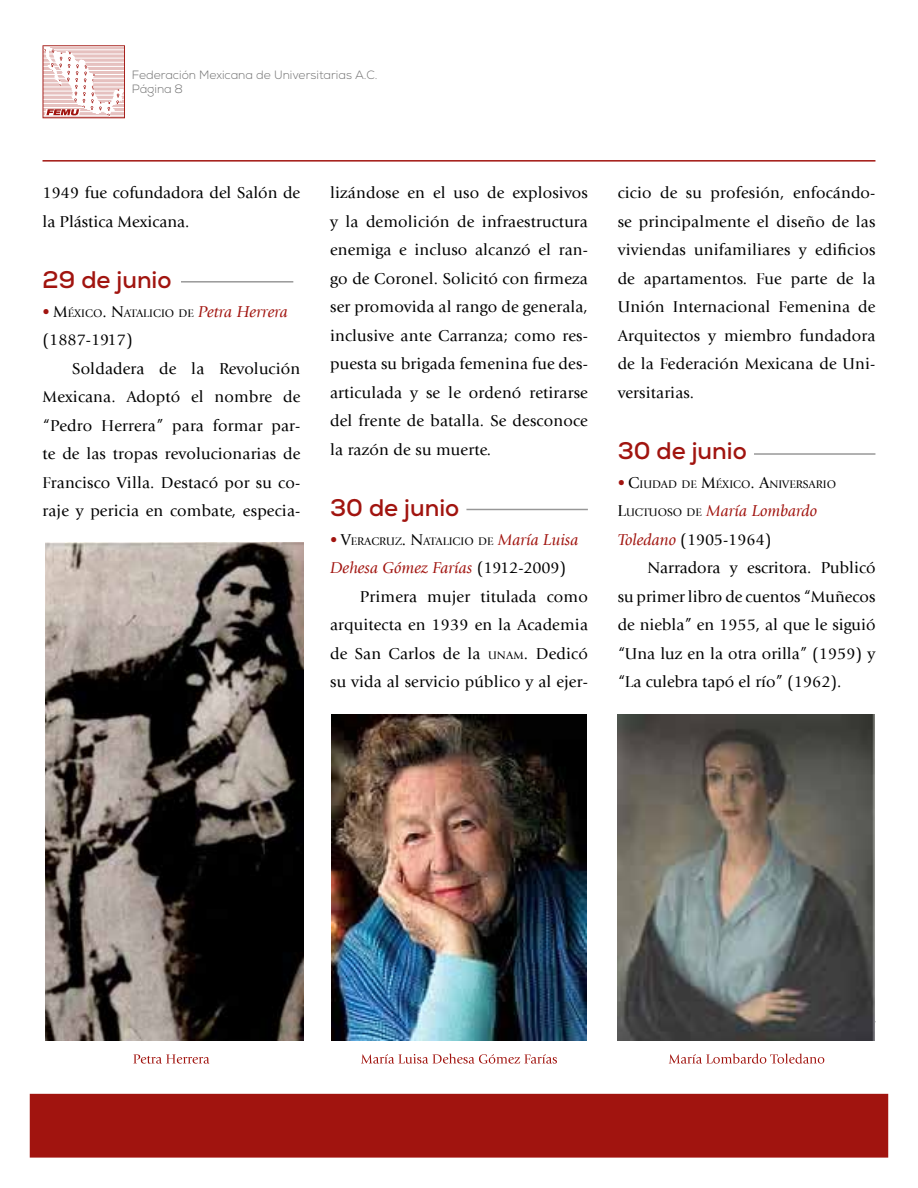
<style>
.page{position:relative;width:918px;height:1188px;background:#fff}
.page>*{position:absolute;margin:0;border:0;box-sizing:border-box;transform-origin:0 0}
.t1{font:700 24px "Nexa";color:#a1140f}
.t2{font:16.5px/28.5px "Giovanni LT";letter-spacing:.01em;color:#000;text-align:justify}
.t3{font:italic 16.5px/28.5px "Giovanni LT";color:#a1140f}
.t4{font:16.5px "Giovanni LT";color:#000}
.t5{font:300 12px/14.4px "Nexa";color:#707070}
.t6{font:11.55px "Giovanni LT";color:#000}
.s1{font-family:"Corbel";font-size:16.5px;color:#a1140f}
.s2{font-size:16.5px}
.s3{font-style:italic;font-size:16.5px;color:#a1140f}
.s4{font-style:normal;color:#000}
.s5{font-size:11.55px}
.s6{font-style:normal;font-size:11.55px;color:#000}
</style>
<div class="page">
<svg style="left:43px;top:45px;width:82px;height:73px"></svg>
<hr style="left:43px;top:160px;width:832px;height:2px;background:#a1140f">
<div style="left:30px;top:1094px;width:858px;height:64px;background:#a1140f"></div>
<hr style="left:754px;top:1021px;width:121px;height:1px;background:#000">
<hr style="left:754px;top:453px;width:121px;height:2px;background:#000">
<hr style="left:466px;top:509px;width:122px;height:1px;background:#000">
<hr style="left:181px;top:281px;width:112px;height:2px;background:#000">
<img style="left:331px;top:715px;width:256px;height:325px">
<img style="left:618px;top:715px;width:256px;height:325px">
<img style="left:46px;top:543px;width:258px;height:497px">
<svg style="left:669px;top:1054px;width:155px;height:10px"></svg>
<svg style="left:361px;top:1054px;width:196px;height:10px"></svg>
<svg style="left:133px;top:1054px;width:76px;height:10px"></svg>
<p class="t5" style="left:132px;top:68px;width:247px">Federación Mexicana de Universitarias A.C.<br>Página 8</p>
<p class="t2" style="left:43px;top:179px;width:259px">1949 fue cofundadora del Salón de la Plástica Mexicana.</p>
<h1 class="t1" style="left:43px;top:264px;width:131px">29 de junio</h1>
<p class="t6" style="left:43px;top:306px;width:247px"><span class="s1">•</span> <span class="s2">M</span>ÉXICO<span class="s2">. N</span>ATALICIO DE <span class="s3">Petra Herrera</span></p>
<p class="t4" style="left:43px;top:330px;width:92px">(1887-1917)</p>
<p class="t2" style="left:43px;top:354px;width:259px;text-indent:30px">Soldadera de la Revolución Mexicana. Adoptó el nombre de “Pedro Herrera” para formar par&shy;te de las tropas revolucionarias de Francisco Villa. Destacó por su co&shy;raje y pericia en combate, especia-</p>
<p class="t2" style="left:330px;top:179px;width:259px">lizándose en el uso de explosivos y la demolición de infraestructura enemiga e incluso alcanzó el ran&shy;go de Coronel. Solicitó con firmeza ser promovida al rango de generala, inclusive ante Carranza; como res&shy;puesta su brigada femenina fue des&shy;articulada y se le ordenó retirarse del frente de batalla. Se desconoce la razón de su muerte.</p>
<h1 class="t1" style="left:330px;top:492px;width:131px">30 de junio</h1>
<p class="t6" style="left:330px;top:534px;width:250px"><span class="s1">•</span> <span class="s2">V</span>ERACRUZ<span class="s2">. N</span>ATALICIO DE <span class="s3">María Luisa</span></p>
<p class="t3" style="left:330px;top:554px;width:238px">Dehesa Gómez Farías <span class="s4">(1912-2009)</span></p>
<p class="t2" style="left:360px;top:582px;width:230px">Primera mujer titulada como</p>
<p class="t2" style="left:330px;top:611px;width:259px">arquitecta en 1939 en la Academia</p>
<p class="t2" style="left:330px;top:639px;width:259px">de San Carlos de la <span class="s5">UNAM</span>. Dedicó</p>
<p class="t2" style="left:330px;top:668px;width:259px">su vida al servicio público y al ejer-</p>
<p class="t2" style="left:618px;top:179px;width:259px">cicio de su profesión, enfocándo&shy;se principalmente el diseño de las viviendas unifamiliares y edificios de apartamentos. Fue parte de la Unión Internacional Femenina de Arquitectos y miembro fundadora de la Federación Mexicana de Uni&shy;versitarias.</p>
<h1 class="t1" style="left:618px;top:435px;width:131px">30 de junio</h1>
<p class="t6" style="left:618px;top:477px;width:220px"><span class="s1">•</span> <span class="s2">C</span>IUDAD DE <span class="s2">M</span>ÉXICO<span class="s2">. A</span>NIVERSARIO</p>
<p class="t3" style="left:618px;top:497px;width:201px"><span class="s4">L</span><span class="s6">UCTUOSO DE</span> María Lombardo<br>Toledano <span class="s4">(1905-1964)</span></p>
<p class="t2" style="left:618px;top:554px;width:259px;text-indent:30px">Narradora y escritora. Publicó su primer libro de cuentos “Muñecos de niebla” en 1955, al que le siguió “Una luz en la otra orilla” (1959) y “La culebra tapó el río” (1962).</p>
</div>
